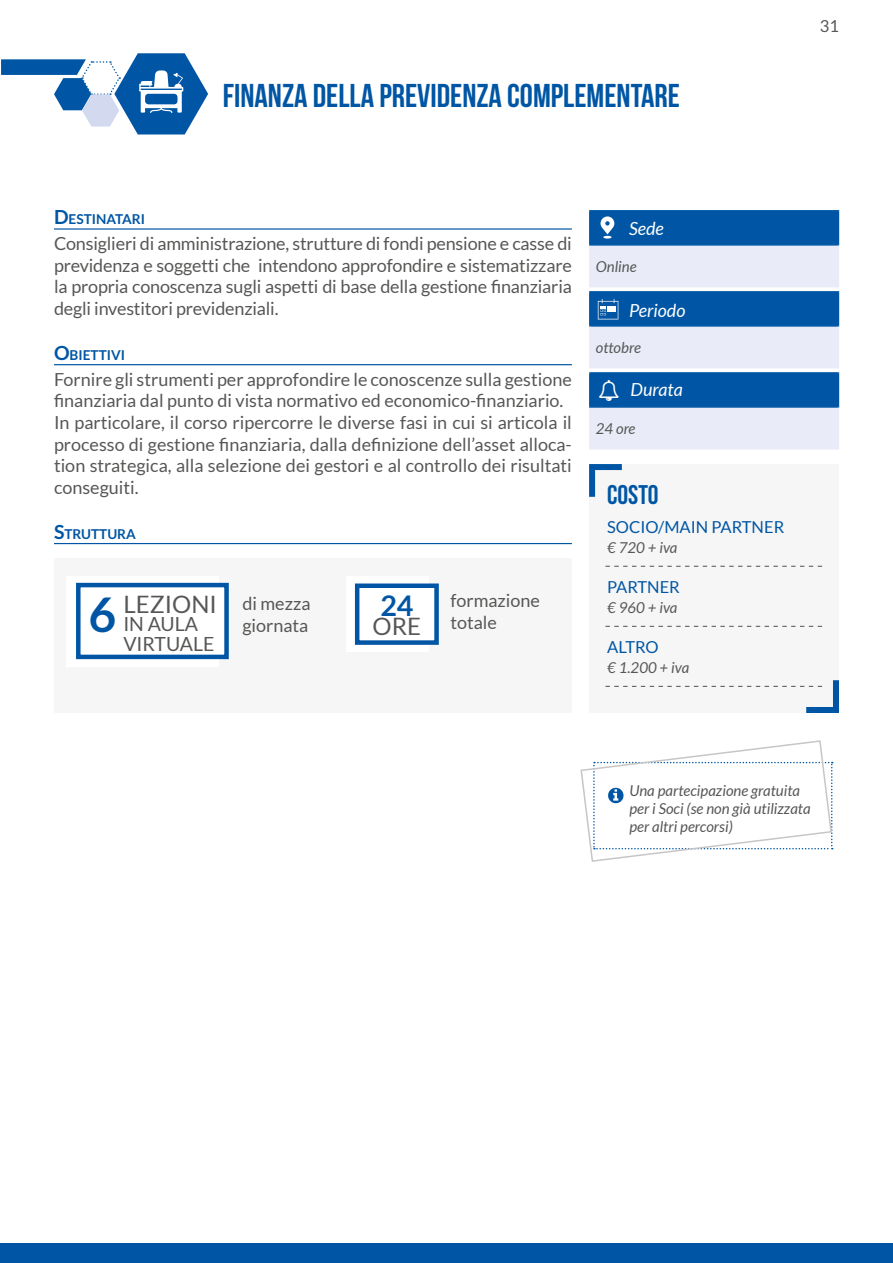
<style>
.page{position:relative;width:893px;height:1263px;background:#fff}
.page>*{position:absolute;margin:0;border:0;box-sizing:border-box;transform-origin:0 0}
.t1{font:700 48px "Lato";color:#0056a4}
.t2{font:33px "Bebas Neue";color:#0056a4}
.t3{font:700 28.5px "Lato";color:#0056a4}
.t4{font:27px "Bebas Neue";color:#0056a4}
.t5{font:24px "Lato";color:#575756}
.t6{font:19.5px/19.5px "Lato";color:#575756}
.t7{font:18px/21.6px "Lato";color:#575756}
.t8{font:italic 18px "Lato";color:#fff}
.t9{font:16.5px "Lato";color:#0056a4}
.t10{font:16.5px "Lato";color:#575756}
.t11{font:italic 15px/18px "Lato";color:#575756}
.t12{font:700 13.65px "Lato";color:#0056a4}
.s1{font-size:19.5px}
</style>
<div class="page">
<div style="left:0;top:1243px;width:893px;height:20px;background:#0056a4"></div>
<hr style="left:54px;top:228px;width:518px;height:2px;background:#0056a4">
<hr style="left:54px;top:364px;width:518px;height:1px;background:#0056a4">
<hr style="left:54px;top:543px;width:518px;height:1px;background:#0056a4">
<div style="left:589px;top:464px;width:250px;height:249px;background:#f6f6f6"></div>
<svg style="left:589px;top:464px;width:33px;height:33px"></svg>
<div style="left:591px;top:212px;width:247px;height:32px;background:#0056a4"></div>
<svg style="left:591px;top:246px;width:247px;height:203px;background:#a0bddd"></svg>
<hr style="left:589px;top:325px;width:250px;height:2px;background:#0056a4">
<hr style="left:589px;top:372px;width:250px;height:2px;background:#0056a4">
<hr style="left:589px;top:212px;width:2px;height:32px;background:#0056a4">
<hr style="left:838px;top:212px;width:1px;height:32px;background:#0056a4">
<hr style="left:589px;top:293px;width:2px;height:32px;background:#0056a4">
<hr style="left:838px;top:293px;width:1px;height:32px;background:#0056a4">
<hr style="left:589px;top:374px;width:2px;height:32px;background:#0056a4">
<hr style="left:838px;top:374px;width:1px;height:32px;background:#0056a4">
<hr style="left:589px;top:327px;width:2px;height:41px;background:#e9ecf8">
<hr style="left:838px;top:327px;width:1px;height:41px;background:#e9ecf8">
<hr style="left:589px;top:291px;width:250px;height:2px;background:#0056a4">
<hr style="left:589px;top:246px;width:2px;height:41px;background:#e9ecf8">
<hr style="left:589px;top:244px;width:250px;height:2px;background:#0056a4">
<hr style="left:838px;top:246px;width:1px;height:41px;background:#e9ecf8">
<hr style="left:589px;top:210px;width:250px;height:2px;background:#0056a4">
<hr style="left:589px;top:408px;width:2px;height:41px;background:#e9ecf8">
<hr style="left:589px;top:406px;width:250px;height:2px;background:#0056a4">
<hr style="left:838px;top:408px;width:1px;height:41px;background:#e9ecf8">
<svg style="left:600px;top:216px;width:14px;height:23px"></svg>
<svg style="left:598px;top:299px;width:20px;height:20px"></svg>
<svg style="left:605px;top:566px;width:217px;height:1px"></svg>
<svg style="left:605px;top:626px;width:217px;height:1px"></svg>
<svg style="left:605px;top:680px;width:234px;height:33px"></svg>
<svg style="left:1px;top:53px;width:207px;height:81px"></svg>
<div style="left:54px;top:558px;width:517px;height:154px;background:#f6f6f6"></div>
<div style="left:346px;top:576px;width:82px;height:76px;background:#fff"></div>
<div style="left:355px;top:583px;width:84px;height:62px;background:#fff;border:4px solid #0056a4"></div>
<div style="left:67px;top:576px;width:152px;height:90px;background:#fff"></div>
<div style="left:76px;top:583px;width:153px;height:76px;background:#fff;border:4px solid #0056a4"></div>
<svg style="left:580px;top:740px;width:253px;height:122px"></svg>
<svg style="left:599px;top:379px;width:20px;height:22px"></svg>
<h2 class="t2" style="left:223px;top:78px;width:459px">FINANZA DELLA PREVIDENZA COMPLEMENTARE</h2>
<p class="t10" style="left:820px;top:17px;width:21px">31</p>
<p class="t12" style="left:54px;top:211px;width:93px"><span class="s1">D</span>ESTINATARI</p>
<p class="t7" style="left:54px;top:233px;width:519px;text-align:justify">Consiglieri di amministrazione, strutture di fondi pensione e casse di previdenza e soggetti che intendono approfondire e sistematizzare la propria conoscenza sugli aspetti di base della gestione finanziaria degli investitori previdenziali.</p>
<p class="t12" style="left:54px;top:347px;width:73px"><span class="s1">O</span>BIETTIVI</p>
<p class="t7" style="left:54px;top:368px;width:519px">Fornire gli strumenti per approfondire le conoscenze sulla gestione finanziaria dal punto di vista normativo ed economico-finanziario.<br>In particolare, il corso ripercorre le diverse fasi in cui si articola il processo di gestione finanziaria, dalla definizione dell’asset alloca&shy;tion strategica, alla selezione dei gestori e al controllo dei risultati conseguiti.</p>
<p class="t12" style="left:54px;top:526px;width:83px"><span class="s1">S</span>TRUTTURA</p>
<h1 class="t1" style="left:88px;top:586px;width:29px">6</h1>
<h3 class="t5" style="left:124px;top:590px;width:95px">LEZIONI</h3>
<p class="t6" style="left:123px;top:614px;width:93px">IN AULA<br>VIRTUALE</p>
<p class="t7" style="left:242px;top:593px;width:70px">di mezza giornata</p>
<h3 class="t3" style="left:380px;top:589px;width:35px">24</h3>
<h3 class="t5" style="left:373px;top:613px;width:50px">ORE</h3>
<p class="t7" style="left:450px;top:590px;width:91px">formazione totale</p>
<p class="t8" style="left:629px;top:218px;width:36px">Sede</p>
<p class="t11" style="left:596px;top:258px;width:42px">Online</p>
<p class="t8" style="left:629px;top:301px;width:58px">Periodo</p>
<p class="t11" style="left:596px;top:339px;width:47px">ottobre</p>
<p class="t8" style="left:631px;top:379px;width:54px">Durata</p>
<p class="t11" style="left:596px;top:420px;width:41px">24 ore</p>
<h3 class="t4" style="left:607px;top:480px;width:53px">COSTO</h3>
<p class="t9" style="left:607px;top:518px;width:179px">SOCIO/MAIN PARTNER</p>
<p class="t11" style="left:607px;top:539px;width:72px">€ 720 + iva</p>
<p class="t9" style="left:607px;top:578px;width:74px">PARTNER</p>
<p class="t11" style="left:607px;top:599px;width:72px">€ 960 + iva</p>
<p class="t9" style="left:607px;top:638px;width:53px">ALTRO</p>
<p class="t11" style="left:607px;top:659px;width:84px">€ 1.200 + iva</p>
<p class="t11" style="left:629px;top:781px;width:183px">Una partecipazione gratuita per i Soci (se non già utilizzata per altri percorsi)</p>
</div>
